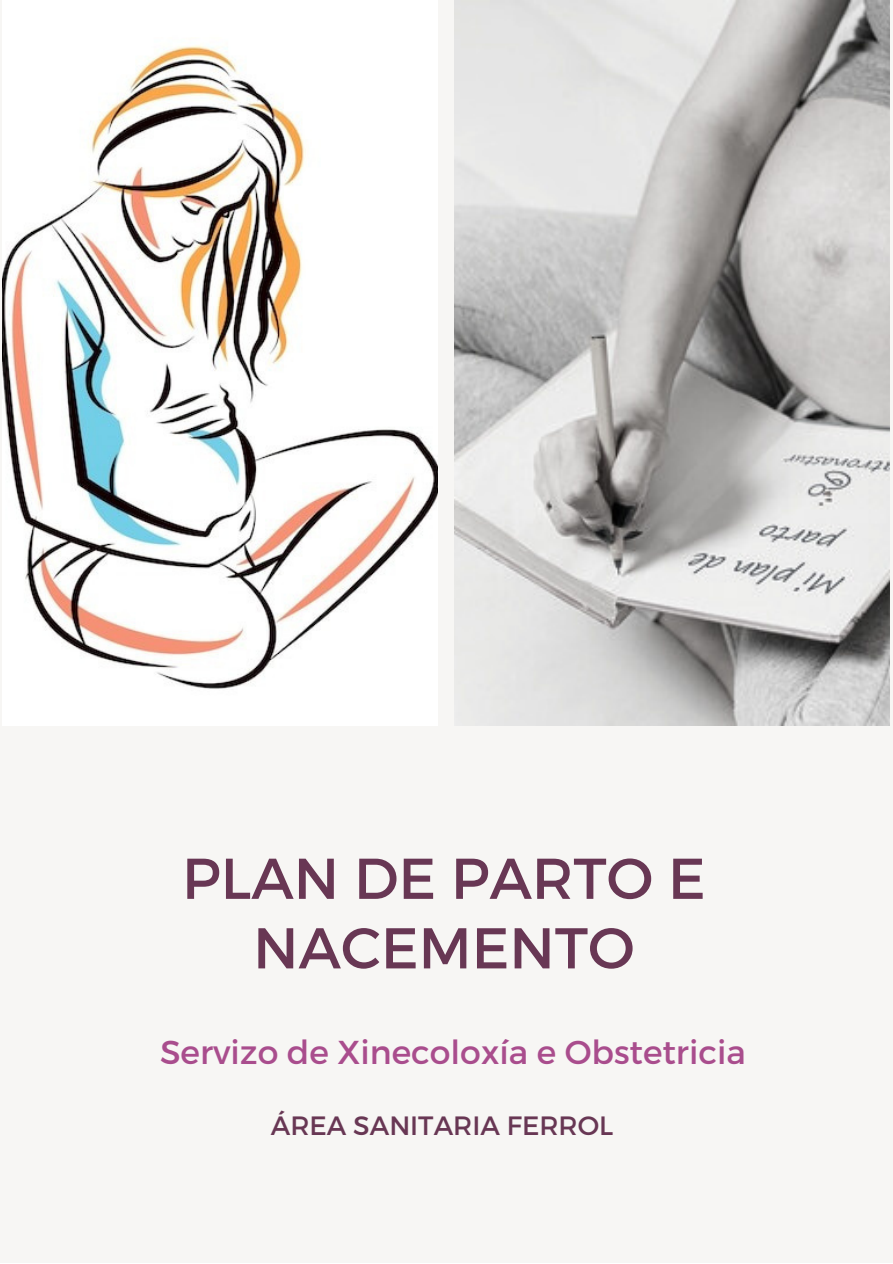
<style>
.page{position:relative;width:893px;height:1264px;background:#fff}
.page>*{position:absolute;margin:0;border:0;box-sizing:border-box;transform-origin:0 0}
.t1{font:57.3px/69.4px "Montserrat";color:#683754;text-align:center}
.t2{font:33.15px "Montserrat";color:#a94d8d}
.t3{font:26.55px "Montserrat";color:#683754}
</style>
<div class="page">
<div style="left:0;top:0;width:892px;height:1262px;background:#f7f6f4"></div>
<img style="left:2px;top:0;width:435px;height:725px">
<img style="left:454px;top:0;width:435px;height:725px">
<p class="t1" style="left:182px;top:840px;width:525px">PLAN DE PARTO E<br>NACEMENTO</p>
<p class="t2" style="left:160px;top:1030px;width:587px">Servizo de Xinecoloxía e Obstetricia</p>
<p class="t3" style="left:271px;top:1107px;width:344px">ÁREA SANITARIA FERROL</p>
</div>
